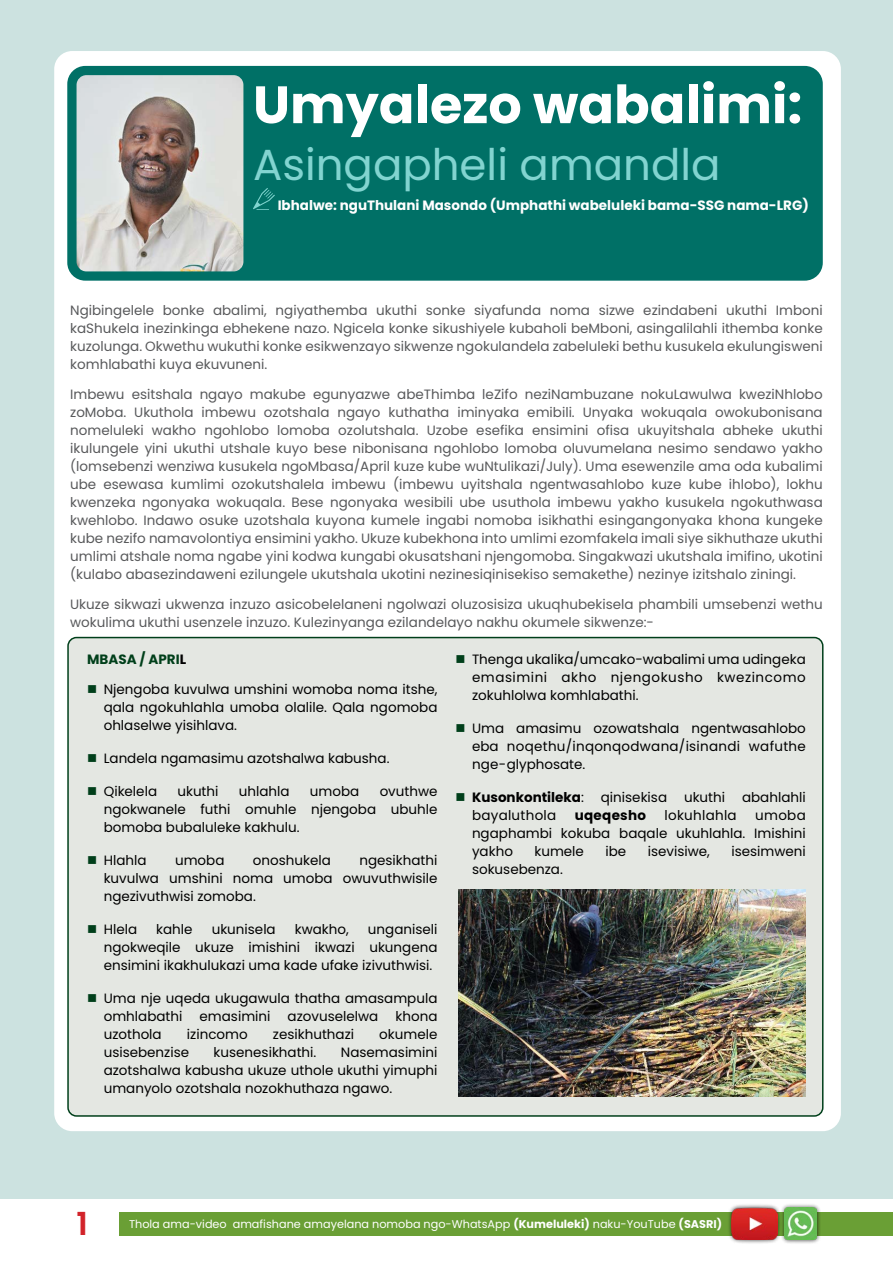
<style>
.page{position:relative;width:893px;height:1263px;background:#cce2e0}
.page>*{position:absolute;margin:0;border:0;box-sizing:border-box;transform-origin:0 0}
.t1{font:700 52.5px "Poppins";color:#fff}
.t2{font:43.5px "Poppins";color:#82d4d0}
.t3{font:600 31.65px "Poppins";color:#d2232a}
.t4{font:13.5px/18px "Poppins";color:#58595b;text-align:justify}
.t5{font:13.5px/18px "Poppins";color:#000;text-align:justify}
.t6{font:700 13.5px "Poppins";color:#fff}
.t7{font:13.5px "Poppins";letter-spacing:.02em;color:#000}
.t8{font:700 13.5px "Poppins";color:#000}
.t9{font:700 13.5px "Poppins";color:#003f1a}
.t10{font:700 13.5px "Poppins";letter-spacing:.02em;color:#000}
.t11{font:11.25px "Poppins";color:#fff}
.s1{color:#000}
.s2{font-weight:400}
.s3{font-weight:700}
</style>
<div class="page">
<div style="left:54px;top:51px;width:787px;height:1080px;background:#fff;border-radius:18px"></div>
<div style="left:67px;top:66px;width:756px;height:215px;background:#007066;border-radius:18px"></div>
<div style="left:68px;top:637px;width:755px;height:479px;background:#e4e7e2;border-radius:9px"></div>
<div style="left:67px;top:637px;width:756px;height:480px;border:2px solid #003f1a;border-radius:9px"></div>
<svg style="left:76px;top:188px;width:1px;height:22px"></svg>
<svg style="left:253px;top:188px;width:22px;height:22px"></svg>
<img style="left:458px;top:889px;width:348px;height:207px">
<img style="left:77px;top:75px;width:166px;height:196px">
<div style="left:0;top:1199px;width:893px;height:64px;background:#fff"></div>
<div style="left:119px;top:1212px;width:774px;height:23px;background:#6a9f35"></div>
<div style="left:727px;top:1203px;width:54px;height:41px;background:#000;opacity:.75"></div>
<img style="left:732px;top:1208px;width:45px;height:32px">
<div style="left:780px;top:1203px;width:41px;height:41px;background:#000;opacity:.75"></div>
<img style="left:784px;top:1208px;width:32px;height:32px">
<h1 class="t1" style="left:253px;top:74px;width:551px">Umyalezo wabalimi:</h1>
<h2 class="t2" style="left:253px;top:139px;width:469px">Asingapheli amandla</h2>
<p class="t6" style="left:278px;top:197px;width:533px">Ibhalwe: nguThulani Masondo (Umphathi wabeluleki bama-SSG nama-LRG)</p>
<p class="t4" style="left:70px;top:301px;width:754px">Ngibingelele bonke abalimi, ngiyathemba ukuthi sonke siyafunda noma sizwe ezindabeni ukuthi Imboni kaShukela inezinkinga ebhekene nazo. Ngicela konke sikushiyele kubaholi beMboni, asingalilahli ithemba konke kuzolunga. Okwethu wukuthi konke esikwenzayo sikwenze ngokulandela zabeluleki bethu kusukela ekulungisweni komhlabathi kuya ekuvuneni.</p>
<p class="t4" style="left:70px;top:385px;width:754px">Imbewu esitshala ngayo makube egunyazwe abeThimba leZifo neziNambuzane nokuLawulwa kweziNhlobo zoMoba. Ukuthola imbewu ozotshala ngayo kuthatha iminyaka emibili. Unyaka wokuqala owokubonisana nomeluleki wakho ngohlobo lomoba ozolutshala. Uzobe esefika ensimini ofisa ukuyitshala abheke ukuthi ikulungele yini ukuthi utshale kuyo bese nibonisana ngohlobo lomoba oluvumelana nesimo sendawo yakho (lomsebenzi wenziwa kusukela ngoMbasa/April kuze kube wuNtulikazi/July). Uma esewenzile ama oda kubalimi ube esewasa kumlimi ozokutshalela imbewu (imbewu uyitshala ngentwasahlobo kuze kube ihlobo), lokhu kwenzeka ngonyaka wokuqala. Bese ngonyaka wesibili ube usuthola imbewu yakho kusukela ngokuthwasa kwehlobo. Indawo osuke uzotshala kuyona kumele ingabi nomoba isikhathi esingangonyaka khona kungeke kube nezifo namavolontiya ensimini yakho. Ukuze kubekhona into umlimi ezomfakela imali siye sikhuthaze ukuthi umlimi atshale noma ngabe yini kodwa kungabi okusatshani njengomoba. Singakwazi ukutshala imifino, ukotini (kulabo abasezindaweni ezilungele ukutshala ukotini nezinesiqinisekiso semakethe) nezinye izitshalo ziningi.</p>
<p class="t4" style="left:70px;top:595px;width:754px">Ukuze sikwazi ukwenza inzuzo asicobelelaneni ngolwazi oluzosisiza ukuqhubekisela phambili umsebenzi wethu wokulima ukuthi usenzele inzuzo. Kulezinyanga ezilandelayo nakhu okumele sikwenze:-</p>
<p class="t9" style="left:87px;top:652px;width:100px">MBASA / APRI<span class="s1">L</span></p>
<p class="t5" style="left:104px;top:681px;width:335px">Njengoba kuvulwa umshini womoba noma itshe, qala ngokuhlahla umoba olalile. Qala ngomoba ohlaselwe yisihlava.</p>
<p class="t5" style="left:104px;top:750px;width:287px">Landela ngamasimu azotshalwa kabusha.</p>
<p class="t5" style="left:104px;top:783px;width:55px">Qikelela</p>
<p class="t5" style="left:177px;top:783px;width:43px">ukuthi</p>
<p class="t5" style="left:239px;top:783px;width:52px">uhlahla</p>
<p class="t5" style="left:310px;top:783px;width:51px">umoba</p>
<p class="t5" style="left:472px;top:651px;width:335px">Thenga ukalika/umcako-wabalimi uma udingeka emasimini akho njengokusho kwezincomo zokuhlolwa komhlabathi.</p>
<p class="t5" style="left:472px;top:720px;width:335px">Uma amasimu ozowatshala ngentwasahlobo eba noqethu/inqonqodwana/isinandi wafuthe nge-glyphosate.</p>
<p class="t8" style="left:472px;top:790px;width:113px">Kusonkontileka<span class="s2">:</span></p>
<p class="t5" style="left:601px;top:789px;width:68px">qinisekisa</p>
<p class="t5" style="left:684px;top:789px;width:43px">ukuthi</p>
<p class="t5" style="left:742px;top:789px;width:65px">abahlahli</p>
<p class="t7" style="left:472px;top:808px;width:86px">bayaluthola</p>
<p class="t10" style="left:575px;top:808px;width:73px">uqeqesho</p>
<p class="t7" style="left:665px;top:808px;width:74px">lokuhlahla</p>
<p class="t5" style="left:104px;top:783px;width:335px;text-indent:276px">ovuthwe ngokwanele futhi omuhle njengoba ubuhle bomoba bubaluleke kakhulu.</p>
<p class="t5" style="left:104px;top:852px;width:44px">Hlahla</p>
<p class="t5" style="left:175px;top:852px;width:51px">umoba</p>
<p class="t5" style="left:253px;top:852px;width:80px">onoshukela</p>
<p class="t5" style="left:472px;top:807px;width:335px;text-indent:283px">umoba ngaphambi kokuba baqale ukuhlahla. Imishini yakho</p>
<p class="t5" style="left:534px;top:843px;width:51px">kumele</p>
<p class="t5" style="left:605px;top:843px;width:22px">ibe</p>
<p class="t5" style="left:648px;top:843px;width:64px">isevisiwe,</p>
<p class="t5" style="left:731px;top:843px;width:76px">isesimweni</p>
<p class="t5" style="left:472px;top:861px;width:92px">sokusebenza.</p>
<p class="t5" style="left:104px;top:852px;width:335px;text-indent:256px">ngesikhathi kuvulwa umshini noma umoba owuvuthwisile ngezivuthwisi zomoba.</p>
<p class="t5" style="left:104px;top:921px;width:35px">Hlela</p>
<p class="t5" style="left:156px;top:921px;width:38px">kahle</p>
<p class="t5" style="left:212px;top:921px;width:66px">ukunisela</p>
<p class="t5" style="left:295px;top:921px;width:56px">kwakho,</p>
<p class="t5" style="left:104px;top:921px;width:335px;text-indent:264px">unganiseli ngokweqile ukuze imishini ikwazi ukungena ensimini ikakhulukazi uma kade ufake izivuthwisi.</p>
<p class="t5" style="left:104px;top:990px;width:335px">Uma nje uqeda ukugawula thatha amasampula omhlabathi</p>
<p class="t5" style="left:200px;top:1008px;width:72px">emasimini</p>
<p class="t5" style="left:288px;top:1008px;width:92px">azovuselelwa</p>
<p class="t5" style="left:395px;top:1008px;width:43px">khona</p>
<p class="t5" style="left:104px;top:1026px;width:60px">uzothola</p>
<p class="t5" style="left:187px;top:1026px;width:62px">izincomo</p>
<p class="t5" style="left:273px;top:1026px;width:83px">zesikhuthazi</p>
<p class="t5" style="left:379px;top:1026px;width:60px">okumele</p>
<p class="t5" style="left:104px;top:1044px;width:87px">usisebenzise</p>
<p class="t5" style="left:214px;top:1044px;width:104px">kusenesikhathi.</p>
<p class="t5" style="left:104px;top:1044px;width:335px;text-indent:237px">Nasemasimini azotshalwa kabusha ukuze uthole ukuthi yimuphi umanyolo ozotshala nozokhuthaza ngawo.</p>
<h3 class="t3" style="left:77px;top:1205px;width:13px">1</h3>
<p class="t11" style="left:129px;top:1217px;width:595px">Thola ama-video amafishane amayelana nomoba ngo-WhatsApp <span class="s3">(Kumeluleki)</span> naku-YouTube <span class="s3">(SASRI)</span></p>
</div>
